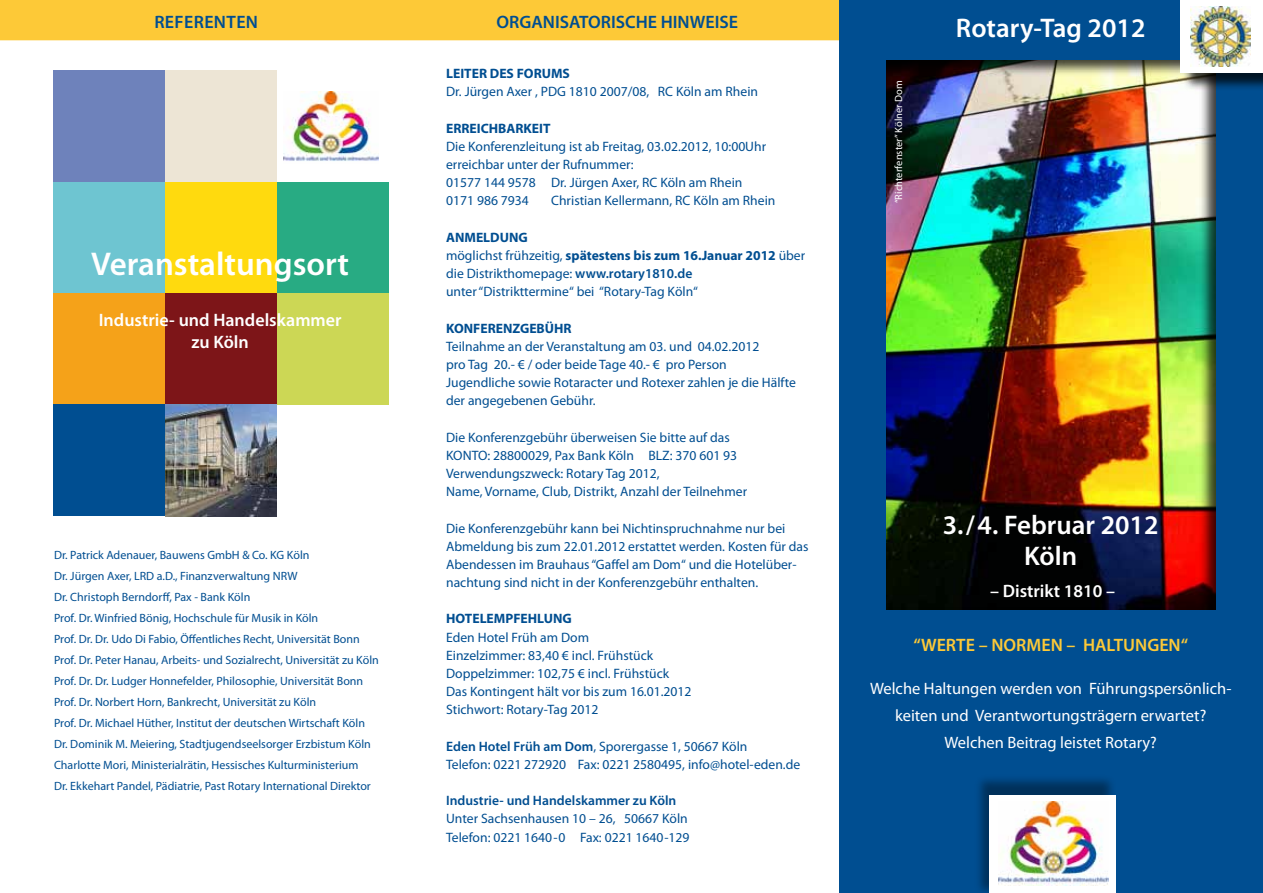
<style>
.page{position:relative;width:1263px;height:893px;background:#fff}
.page>*{position:absolute;margin:0;border:0;box-sizing:border-box;transform-origin:0 0}
.t1{font:600 33px "Myriad Pro";color:#fff}
.t2{font:600 27px/31.5px "Myriad Pro";color:#fff;text-align:center}
.t3{font:600 18px/21.6px "Myriad Pro";color:#fff;text-align:center}
.t4{font:600 18px "Myriad Pro";color:#004e91}
.t5{font:600 18px "Myriad Pro";color:#fdc937}
.t6{font:16.5px/27px "Myriad Pro";color:#fff;text-align:center}
.t7{font:13.65px/18.1px "Myriad Pro";color:#004e91}
.t8{font:700 13.65px "Myriad Pro";color:#004e91}
.t9{font:600 13.65px "Myriad Pro";color:#004e91}
.t10{font:12px/21px "Myriad Pro";color:#004e91}
.t11{font:10.5px "Myriad Pro";color:#fff}
.s1{font-weight:700}
.s2{font-weight:600}
</style>
<div class="page">
<div style="left:0;top:0;width:839px;height:40px;background:#fdc937"></div>
<div style="left:54px;top:70px;width:111px;height:112px;background:#6e82bb"></div>
<div style="left:54px;top:182px;width:111px;height:111px;background:#6ec5d1"></div>
<div style="left:54px;top:293px;width:111px;height:112px;background:#f5a219"></div>
<div style="left:54px;top:405px;width:111px;height:111px;background:#004e91"></div>
<div style="left:165px;top:70px;width:112px;height:112px;background:#ede5d5"></div>
<div style="left:165px;top:182px;width:112px;height:111px;background:#ffda0e"></div>
<div style="left:165px;top:293px;width:112px;height:112px;background:#7d1518"></div>
<img style="left:165px;top:405px;width:112px;height:111px">
<div style="left:277px;top:182px;width:112px;height:111px;background:#28ab83"></div>
<div style="left:277px;top:293px;width:112px;height:112px;background:#ccd755"></div>
<img style="left:284px;top:92px;width:94px;height:69px">
<div style="left:839px;top:0;width:424px;height:892px;background:#004e91"></div>
<div style="left:886px;top:59px;width:331px;height:551px;background:#000;opacity:.75"></div>
<div style="left:974px;top:774px;width:143px;height:119px;background:#000;opacity:.38"></div>
<div style="left:990px;top:795px;width:126px;height:98px;background:#fff"></div>
<img style="left:998px;top:802px;width:110px;height:83px">
<div style="left:1182px;top:0;width:81px;height:91px;background:#000;opacity:.75"></div>
<div style="left:1180px;top:0;width:83px;height:72px;background:#fff"></div>
<img style="left:1191px;top:6px;width:59px;height:61px">
<h3 class="t4" style="left:154px;top:11px;width:22px">Referenten</h3>
<h3 class="t4" style="left:496px;top:11px;width:243px">ORGANISATORISCHE HINWEISE</h3>
<h1 class="t1" style="left:91px;top:243px;width:259px">Veranstaltungsort</h1>
<h3 class="t3" style="left:99px;top:309px;width:244px">Industrie- und Handelskammer zu Köln</h3>
<p class="t10" style="left:54px;top:544px;width:326px">Dr. Patrick Adenauer, Bauwens GmbH &amp; Co. KG Köln<br>Dr. Jürgen Axer, LRD a.D., Finanzverwaltung NRW<br>Dr. Christoph Berndorff, Pax - Bank Köln<br>Prof. Dr. Winfried Bönig, Hochschule für Musik in Köln<br>Prof. Dr. Dr. Udo Di Fabio, Öffentliches Recht, Universität Bonn Prof. Dr. Peter Hanau, Arbeits- und Sozialrecht, Universität zu Köln Prof. Dr. Dr. Ludger Honnefelder, Philosophie, Universität Bonn Prof. Dr. Norbert Horn, Bankrecht, Universität zu Köln<br>Prof. Dr. Michael Hüther, Institut der deutschen Wirtschaft Köln Dr. Dominik M. Meiering, Stadtjugendseelsorger Erzbistum Köln Charlotte Mori, Ministerialrätin, Hessisches Kulturministerium<br>Dr. Ekkehart Pandel, Pädiatrie, Past Rotary International Direktor</p>
<p class="t8" style="left:446px;top:65px;width:125px">LEITER DES FORUMS</p>
<p class="t7" style="left:446px;top:82px;width:313px">Dr. Jürgen Axer , PDG 1810 2007/08, RC Köln am Rhein</p>
<p class="t8" style="left:446px;top:119px;width:106px">ERREICHBARKEIT</p>
<p class="t7" style="left:446px;top:137px;width:321px">Die Konferenzleitung ist ab Freitag, 03.02.2012, 10:00Uhr erreichbar unter der Rufnummer:<br>01577 144 9578 Dr. Jürgen Axer, RC Köln am Rhein 0171 986 7934</p>
<p class="t7" style="left:551px;top:191px;width:226px">Christian Kellermann, RC Köln am Rhein</p>
<p class="t7" style="left:446px;top:228px;width:361px"><span class="s1">ANMELDUNG<br></span>möglichst frühzeitig, <span class="s1">spätestens bis zum 16.Januar 2012</span> über die Distrikthomepage: <span class="s2">www.rotary1810.de<br></span>unter “Distrikttermine“ bei “Rotary-Tag Köln“</p>
<p class="t8" style="left:446px;top:319px;width:127px">KONFERENZGEBÜHR</p>
<p class="t7" style="left:446px;top:337px;width:351px">Teilnahme an der Veranstaltung am 03. und 04.02.2012<br>pro Tag 20.- € / oder beide Tage 40.- € pro Person Jugendliche sowie Rotaracter und Rotexer zahlen je die Hälfte der angegebenen Gebühr.</p>
<p class="t7" style="left:446px;top:428px;width:303px">Die Konferenzgebühr überweisen Sie bitte auf das KONTO: 28800029, Pax Bank Köln BLZ: 370 601 93<br>Verwendungszweck: Rotary Tag 2012,<br>Name, Vorname, Club, Distrikt, Anzahl der Teilnehmer</p>
<p class="t7" style="left:446px;top:519px;width:364px">Die Konferenzgebühr kann bei Nichtinspruchnahme nur bei Abmeldung bis zum 22.01.2012 erstattet werden. Kosten für das Abendessen im Brauhaus “Gaffel am Dom“ und die Hotelüber&shy;nachtung sind nicht in der Konferenzgebühr enthalten.</p>
<p class="t8" style="left:446px;top:610px;width:127px">HOTELEMPFEHLUNG</p>
<p class="t7" style="left:446px;top:628px;width:247px">Eden Hotel Früh am Dom<br>Einzelzimmer: 83,40 € incl. Frühstück Doppelzimmer: 102,75 € incl. Frühstück Das Kontingent hält vor bis zum 16.01.2012<br>Stichwort: Rotary-Tag 2012</p>
<p class="t7" style="left:446px;top:737px;width:356px"><span class="s2">Eden Hotel Früh am Dom</span>, Sporergasse 1, 50667 Köln<br>Telefon: 0221 272920 Fax: 0221 2580495, info@hotel-eden.de</p>
<p class="t9" style="left:446px;top:792px;width:232px">Industrie- und Handelskammer zu Köln</p>
<p class="t7" style="left:446px;top:809px;width:245px">Unter Sachsenhausen 10 – 26, 50667 Köln<br>Telefon: 0221 1640-0 Fax: 0221 1640-129</p>
<p class="t11" style="left:892px;top:203px;width:124px;rotate:-90deg">“Richterfenster” Kölner Dom</p>
<h2 class="t2" style="left:956px;top:11px;width:191px">Rotary-Tag 2012</h2>
<h2 class="t2" style="left:943px;top:508px;width:217px">3./4. Februar 2012<br>Köln</h2>
<h3 class="t3" style="left:990px;top:580px;width:127px">– Distrikt 1810 –</h3>
<h3 class="t5" style="left:913px;top:634px;width:276px">“WERTE – NORMEN – HALTUNGEN“</h3>
<p class="t6" style="left:870px;top:675px;width:363px">Welche Haltungen werden von Führungspersönlich&shy;keiten und Verantwortungsträgern erwartet?<br>Welchen Beitrag leistet Rotary?</p>
</div>
